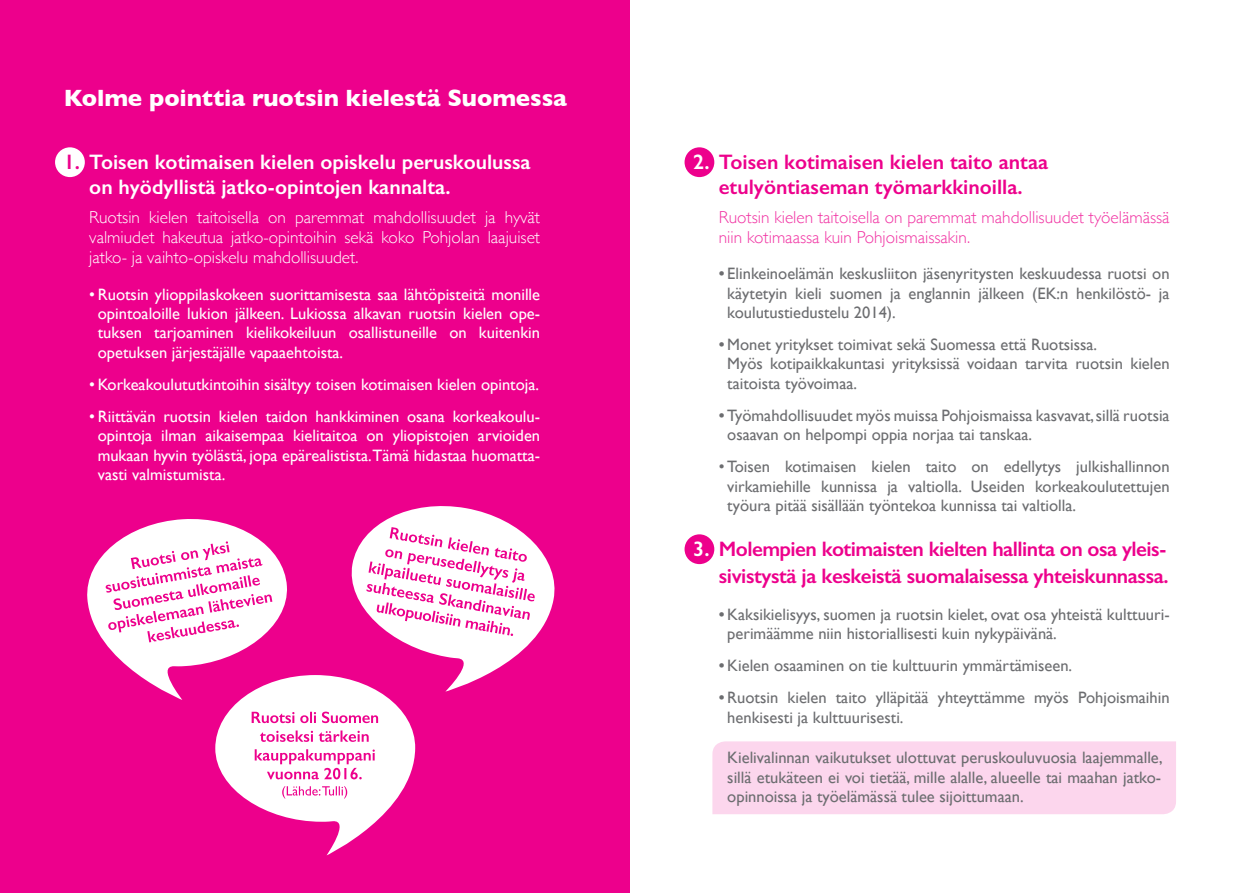
<style>
.page{position:relative;width:1259px;height:893px;background:#fff}
.page>*{position:absolute;margin:0;border:0;box-sizing:border-box;transform-origin:0 0}
.otsikko{font:700 24px "Gill Sans";letter-spacing:-.005em;color:#fff}
.otsikko-2{font:600 21px/27.8px "Gill Sans";letter-spacing:-.02em;color:#ed008c;text-align:right}
.otsikko-3{font:600 21px/25.2px "Gill Sans";color:#fff}
.otsikko-4{font:600 21px/25.2px "Gill Sans";color:#ed008c;text-align:center}
.t1{font:300 17.25px/20.2px "Gill Sans";color:#fff;text-align:justify}
.otsikko_medium{font:300 17.25px/20.2px "Gill Sans";color:#f133a3}
.t2{font:16.5px/19.4px "Gill Sans";color:#6c6d70}
.t3{font:16.5px/19.4px "Gill Sans";color:#fff;text-align:justify}
.s1{color:#ed008c}
.s2{color:#fff}
.s3{font-weight:600}
</style>
<div class="page">
<div style="left:0;top:0;width:629px;height:893px;background:#ed008c"></div>
<svg style="left:87px;top:506px;width:468px;height:349px"></svg>
<div style="left:55px;top:147px;width:30px;height:30px;background:#fff;border-radius:50%"></div>
<div style="left:712px;top:741px;width:464px;height:73px;background:#fcd6ed"></div>
<div style="left:684px;top:147px;width:30px;height:30px;background:#ed008c;border-radius:50%"></div>
<div style="left:684px;top:534px;width:30px;height:30px;background:#ed008c;border-radius:50%"></div>
<p class="otsikko" style="left:64px;top:79px;width:504px">Kolme pointtia ruotsin kielestä Suomessa</p>
<p class="otsikko-3" style="left:89px;top:149px;width:443px;text-indent:-26px"><span class="s1">1.</span> Toisen kotimaisen kielen opiskelu peruskoulussa on hyödyllistä jatko-opintojen kannalta.</p>
<p class="t1" style="left:89px;top:206px;width:452px">Ruotsin kielen taitoisella on paremmat mahdollisuudet ja hyvät valmiudet hakeutua jatko-opintoihin sekä koko Pohjolan laajuiset jatko- ja vaihto-opiskelu mahdollisuudet.</p>
<p class="t3" style="left:98px;top:284px;width:444px;text-indent:-8px">• Ruotsin ylioppilaskokeen suorittamisesta saa lähtöpisteitä monille opintoaloille lukion jälkeen. Lukiossa alkavan ruotsin kielen ope&shy;tuksen tarjoaminen kielikokeiluun osallistuneille on kuitenkin opetuksen järjestäjälle vapaaehtoista.</p>
<p class="t3" style="left:89px;top:374px;width:451px">• Korkeakoulututkintoihin sisältyy toisen kotimaisen kielen opintoja.</p>
<p class="t3" style="left:98px;top:406px;width:444px;text-indent:-8px">• Riittävän ruotsin kielen taidon hankkiminen osana korkeakoulu&shy;opintoja ilman aikaisempaa kielitaitoa on yliopistojen arvioiden mukaan hyvin työlästä, jopa epärealistista.Tämä hidastaa huomatta&shy;vasti valmistumista.</p>
<p class="otsikko-4" style="left:693px;top:149px;width:356px"><span class="s2">2.</span> Toisen kotimaisen kielen taito antaa etulyöntiaseman työmarkkinoilla.</p>
<p class="otsikko_medium" style="left:719px;top:206px;width:452px">Ruotsin kielen taitoisella on paremmat mahdollisuudet työelämässä niin kotimaassa kuin Pohjoismaissakin.</p>
<p class="t2" style="left:727px;top:264px;width:444px;text-align:justify;text-indent:-8px"><span class="s3">•</span> Elinkeinoelämän keskusliiton jäsenyritysten keskuudessa ruotsi on käytetyin kieli suomen ja englannin jälkeen (EK:n henkilöstö- ja koulutustiedustelu 2014).</p>
<p class="t2" style="left:719px;top:335px;width:380px"><span class="s3">•</span> Monet yritykset toimivat sekä Suomessa että Ruotsissa.</p>
<p class="t2" style="left:727px;top:354px;width:444px">Myös kotipaikkakuntasi yrityksissä voidaan tarvita ruotsin kielen taitoista työvoimaa.</p>
<p class="t2" style="left:727px;top:406px;width:444px;text-indent:-8px"><span class="s3">•</span> Työmahdollisuudet myös muissa Pohjoismaissa kasvavat, sillä ruotsia osaavan on helpompi oppia norjaa tai tanskaa.</p>
<p class="t2" style="left:727px;top:457px;width:444px;text-align:justify;text-indent:-8px">• Toisen kotimaisen kielen taito on edellytys julkishallinnon virkamiehille kunnissa ja valtiolla. Useiden korkeakoulutettujen työura pitää sisällään työntekoa kunnissa tai valtiolla.</p>
<p class="otsikko-2" style="left:693px;top:534px;width:477px"><span class="s2">3.</span> Molempien kotimaisten kielten hallinta on osa yleis&shy;sivistystä ja keskeistä suomalaisessa yhteiskunnassa.</p>
<p class="t2" style="left:727px;top:604px;width:444px;text-indent:-8px"><span class="s3">•</span> Kaksikielisyys, suomen ja ruotsin kielet, ovat osa yhteistä kulttuuri&shy;perimäämme niin historiallisesti kuin nykypäivänä.</p>
<p class="t2" style="left:719px;top:656px;width:355px"><span class="s3">•</span> Kielen osaaminen on tie kulttuurin ymmärtämiseen.</p>
<p class="t2" style="left:727px;top:688px;width:444px;text-indent:-8px"><span class="s3">•</span> Ruotsin kielen taito ylläpitää yhteyttämme myös Pohjoismaihin henkisesti ja kulttuurisesti.</p>
<p class="t2" style="left:727px;top:748px;width:437px;text-align:justify">Kielivalinnan vaikutukset ulottuvat peruskouluvuosia laajemmalle, sillä etukäteen ei voi tietää, mille alalle, alueelle tai maahan jatko&shy;opinnoissa ja työelämässä tulee sijoittumaan.</p>
</div>
